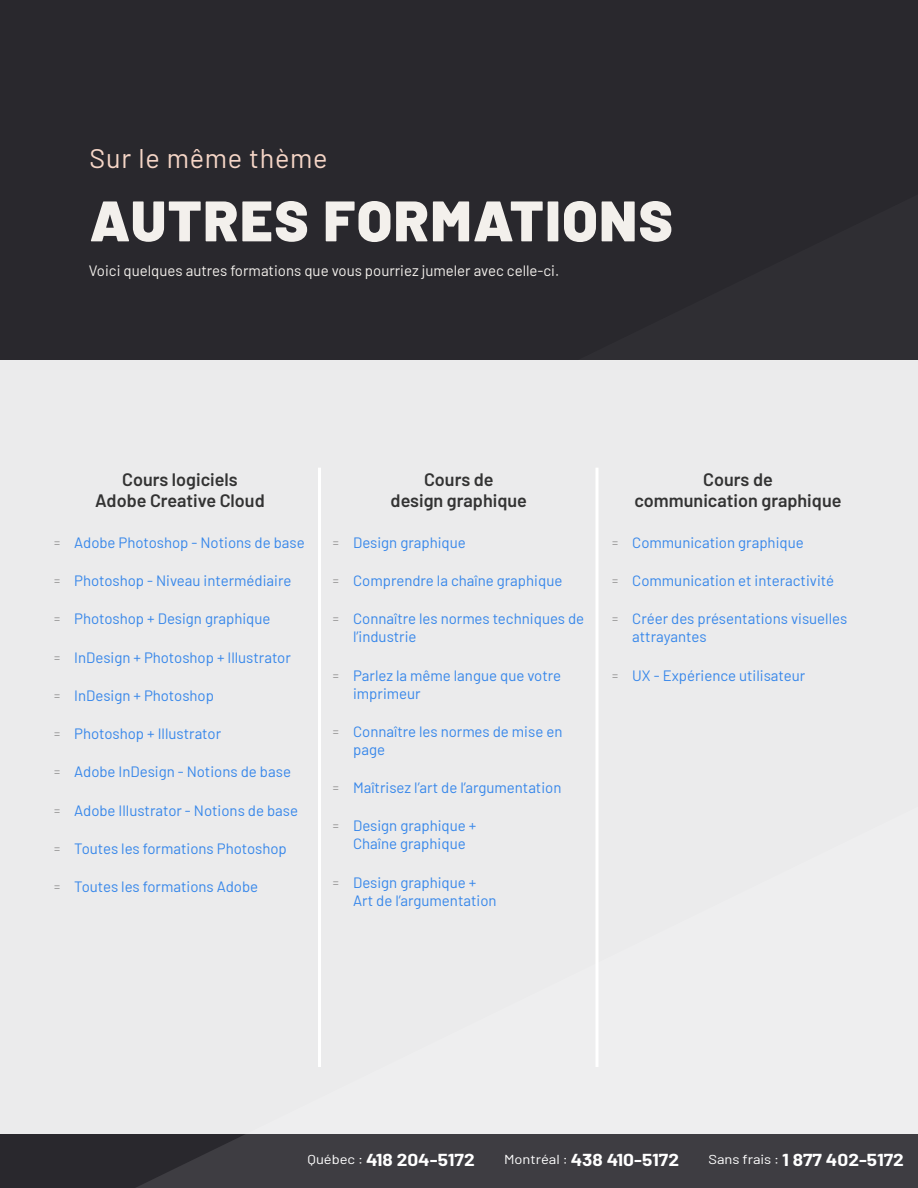
<style>
.page{position:relative;width:918px;height:1188px;background:#29282d}
.page>*{position:absolute;margin:0;border:0;box-sizing:border-box;transform-origin:0 0}
.t1{font:900 57px "Barlow";letter-spacing:.03em;color:#f3f0ec}
.t2{font:27px "Barlow";letter-spacing:.03em;color:#f6d6c7}
.t3{font:600 18px/21.6px "Barlow";color:#333;text-align:center}
.t4{font:700 16.95px "Barlow";color:#fff;scale:1.13 1}
.t5{font:15px/18px "Barlow";color:#3787ea}
.t6{font:15px "Barlow";color:#f3f0ec}
.s1{font-weight:300;font-size:12px;color:#706f6f}
.s2{font-weight:400;font-size:13.05px}
</style>
<div class="page">
<svg style="left:576px;top:360px;width:342px;height:1px"></svg>
<div style="left:0;top:361px;width:918px;height:773px;background:#ebebec"></div>
<div style="left:135px;top:806px;width:783px;height:328px;background:#ebebec"></div>
<hr style="left:318px;top:468px;width:3px;height:599px;background:#fff">
<hr style="left:596px;top:468px;width:2px;height:599px;background:#fff">
<div style="left:136px;top:1134px;width:782px;height:54px;background:#3e3d42"></div>
<h2 class="t2" style="left:90px;top:139px;width:240px">Sur le même thème</h2>
<h1 class="t1" style="left:90px;top:178px;width:585px">AUTRES FORMATIONS</h1>
<p class="t6" style="left:89px;top:259px;width:472px">Voici quelques autres formations que vous pourriez jumeler avec celle-ci.</p>
<p class="t3" style="left:95px;top:467px;width:171px">Cours logiciels<br>Adobe Creative Cloud</p>
<p class="t5" style="left:54px;top:532px;width:252px"><span class="s1">=</span> Adobe Photoshop - Notions de base</p>
<p class="t5" style="left:54px;top:571px;width:239px"><span class="s1">=</span> Photoshop - Niveau intermédiaire</p>
<p class="t5" style="left:54px;top:609px;width:218px"><span class="s1">=</span> Photoshop + Design graphique</p>
<p class="t5" style="left:54px;top:647px;width:238px"><span class="s1">=</span> InDesign + Photoshop + Illustrator</p>
<p class="t5" style="left:54px;top:685px;width:162px"><span class="s1">=</span> InDesign + Photoshop</p>
<p class="t5" style="left:54px;top:724px;width:169px"><span class="s1">=</span> Photoshop + Illustrator</p>
<p class="t5" style="left:54px;top:762px;width:238px"><span class="s1">=</span> Adobe InDesign - Notions de base</p>
<p class="t5" style="left:54px;top:800px;width:246px"><span class="s1">=</span> Adobe Illustrator - Notions de base</p>
<p class="t5" style="left:54px;top:838px;width:234px"><span class="s1">=</span> Toutes les formations Photoshop</p>
<p class="t5" style="left:54px;top:877px;width:206px"><span class="s1">=</span> Toutes les formations Adobe</p>
<p class="t3" style="left:391px;top:467px;width:138px">Cours de<br>design graphique</p>
<p class="t5" style="left:333px;top:532px;width:135px"><span class="s1">=</span> Design graphique</p>
<p class="t5" style="left:333px;top:571px;width:231px"><span class="s1">=</span> Comprendre la chaîne graphique</p>
<p class="t5" style="left:353px;top:609px;width:233px;text-indent:-20px"><span class="s1">=</span> Connaître les normes techniques de l’industrie</p>
<p class="t5" style="left:353px;top:665px;width:210px;text-indent:-20px"><span class="s1">=</span> Parlez la même langue que votre imprimeur</p>
<p class="t5" style="left:353px;top:721px;width:211px;text-indent:-20px"><span class="s1">=</span> Connaître les normes de mise en page</p>
<p class="t5" style="left:333px;top:778px;width:230px"><span class="s1">=</span> Maîtrisez l’art de l’argumentation</p>
<p class="t5" style="left:353px;top:816px;width:125px;text-indent:-20px"><span class="s1">=</span> Design graphique +<br>Chaîne graphique</p>
<p class="t5" style="left:353px;top:872px;width:145px;text-indent:-20px"><span class="s1">=</span> Design graphique +<br>Art de l’argumentation</p>
<p class="t3" style="left:634px;top:467px;width:209px">Cours de<br>communication graphique</p>
<p class="t5" style="left:612px;top:532px;width:193px"><span class="s1">=</span> Communication graphique</p>
<p class="t5" style="left:612px;top:571px;width:224px"><span class="s1">=</span> Communication et interactivité</p>
<p class="t5" style="left:632px;top:609px;width:217px;text-indent:-20px"><span class="s1">=</span> Créer des présentations visuelles attrayantes</p>
<p class="t5" style="left:612px;top:665px;width:195px"><span class="s1">=</span> UX - Expérience utilisateur</p>
<p class="t4" style="left:308px;top:1147px;width:149px"><span class="s2">Québec :</span> 418 204-5172</p>
<p class="t4" style="left:504px;top:1147px;width:156px"><span class="s2">Montréal :</span> 438 410-5172</p>
<p class="t4" style="left:708px;top:1147px;width:175px"><span class="s2">Sans frais :</span> 1 877 402-5172</p>
</div>
